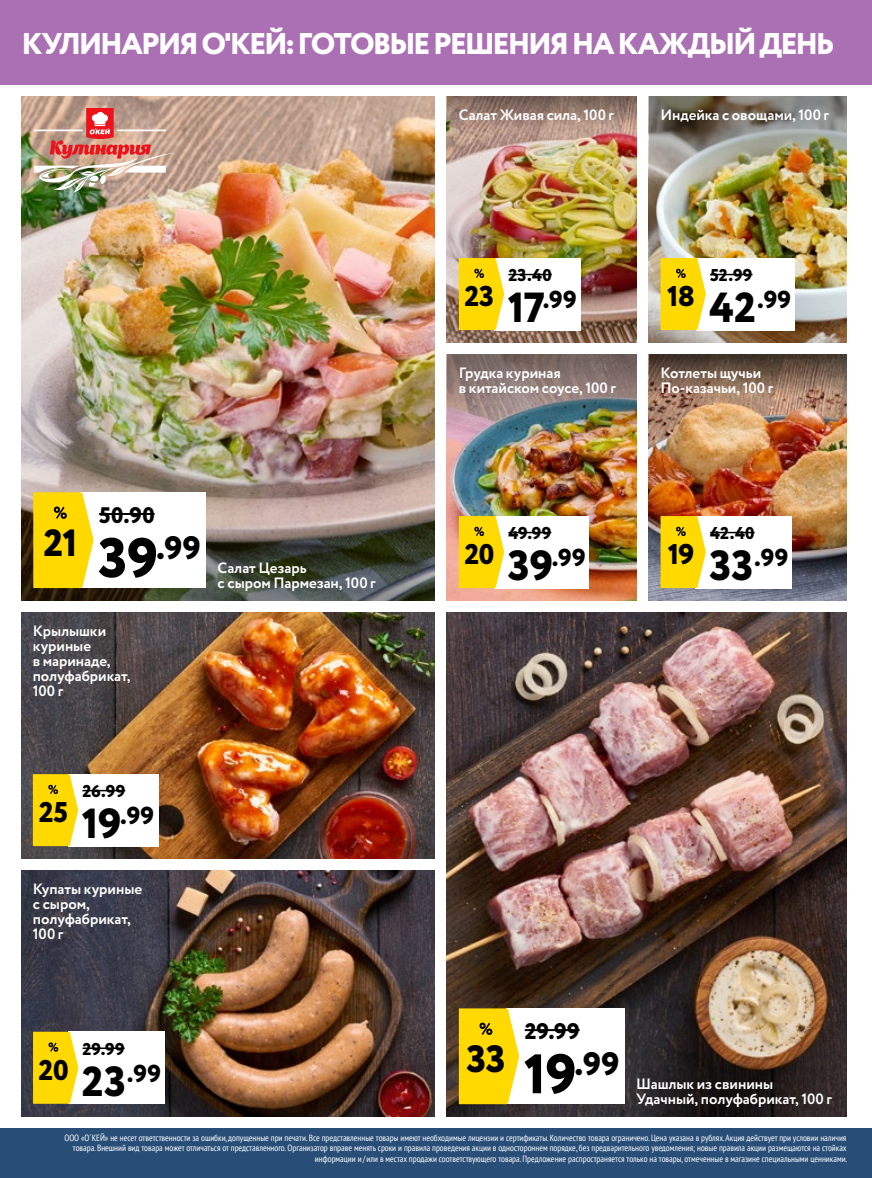
<style>
.page{position:relative;width:872px;height:1178px;background:#fff}
.page>*{position:absolute;margin:0;border:0;box-sizing:border-box;transform-origin:0 0}
.t1{font:800 37.95px "Circe";color:#000}
.t2{font:800 32.4px "Circe";color:#000}
.t3{font:800 30px "Circe";letter-spacing:-.07em;color:#fff}
.t4{font:800 28.5px "Circe";letter-spacing:-.01em;color:#000}
.t5{font:800 24.45px "Circe";letter-spacing:.01em;color:#000}
.t6{font:800 22.5px "Circe";letter-spacing:.01em;color:#000}
.t7{font:800 17.1px "Circe";letter-spacing:.01em;color:#000}
.t8{font:700 15px/15px "Circe";letter-spacing:-.005em;color:#fff}
.t9{font:condensed 9px/10.5px "PT Sans";color:#fff;text-align:right}
.s1{font-size:55.5px}
.s2{font-size:42px}
</style>
<div class="page">
<img style="left:21px;top:612px;width:414px;height:246px">
<img style="left:21px;top:870px;width:414px;height:246px">
<img style="left:447px;top:612px;width:399px;height:504px">
<img style="left:21px;top:96px;width:414px;height:408px">
<img style="left:648px;top:402px;width:198px;height:198px">
<img style="left:648px;top:192px;width:198px;height:150px">
<img style="left:447px;top:450px;width:189px;height:150px">
<img style="left:447px;top:132px;width:189px;height:210px">
<svg style="left:21px;top:504px;width:414px;height:96px;background:#5f5b50"></svg>
<img style="left:648px;top:96px;width:198px;height:96px">
<svg style="left:447px;top:96px;width:189px;height:36px;background:#997e72"></svg>
<img style="left:447px;top:354px;width:189px;height:96px">
<svg style="left:648px;top:354px;width:198px;height:48px;background:#7c6150"></svg>
<div style="left:0;top:1128px;width:872px;height:50px;background:#284e78"></div>
<div style="left:506px;top:1008px;width:118px;height:96px;background:#fff"></div>
<hr style="left:525px;top:1029px;width:54px;height:2px;background:#000">
<svg style="left:459px;top:1008px;width:60px;height:96px;background:#fad917"></svg>
<div style="left:80px;top:492px;width:126px;height:96px;background:#fff"></div>
<hr style="left:99px;top:513px;width:56px;height:2px;background:#000">
<svg style="left:33px;top:492px;width:60px;height:96px;background:#fad816"></svg>
<div style="left:68px;top:774px;width:90px;height:72px;background:#fff"></div>
<hr style="left:82px;top:790px;width:43px;height:1px;background:#000">
<svg style="left:33px;top:774px;width:45px;height:72px;background:#fbd917"></svg>
<div style="left:68px;top:1032px;width:97px;height:72px;background:#fff"></div>
<hr style="left:83px;top:1047px;width:42px;height:2px;background:#000">
<svg style="left:33px;top:1032px;width:45px;height:72px;background:#fad816"></svg>
<div style="left:494px;top:516px;width:95px;height:72px;background:#fff"></div>
<hr style="left:508px;top:532px;width:43px;height:1px;background:#000">
<svg style="left:459px;top:516px;width:45px;height:72px;background:#fbd917"></svg>
<div style="left:494px;top:258px;width:86px;height:72px;background:#fff"></div>
<hr style="left:508px;top:274px;width:44px;height:1px;background:#000">
<svg style="left:459px;top:258px;width:45px;height:72px;background:#fbd917"></svg>
<div style="left:696px;top:258px;width:98px;height:72px;background:#fff"></div>
<hr style="left:710px;top:274px;width:42px;height:1px;background:#000">
<svg style="left:660px;top:258px;width:46px;height:72px;background:#fad91a"></svg>
<div style="left:696px;top:516px;width:96px;height:72px;background:#fff"></div>
<hr style="left:710px;top:532px;width:44px;height:1px;background:#000">
<svg style="left:660px;top:516px;width:46px;height:72px;background:#f9d819"></svg>
<div style="left:0;top:0;width:872px;height:84px;background:#aa70b3"></div>
<img style="left:34px;top:108px;width:141px;height:85px">
<hr style="left:871px;top:0;width:1px;height:84px;background:#fca324">
<h3 class="t3" style="left:21px;top:23px;width:814px">КУЛИНАРИЯ О'КЕЙ: ГОТОВЫЕ РЕШЕНИЯ НА КАЖДЫЙ ДЕНЬ</h3>
<h1 class="t1" style="left:44px;top:517px;width:36px">21</h1>
<h3 class="t6" style="left:99px;top:500px;width:57px">50.90</h3>
<h2 class="t2" style="left:98px;top:525px;width:104px"><span class="s1">39</span>.99</h2>
<h3 class="t8" style="left:33px;top:624px;width:100px">Крылышки куриные<br>в маринаде, полуфабрикат,<br>100 г</h3>
<h3 class="t8" style="left:218px;top:561px;width:160px">Салат Цезарь<br>с сыром Пармезан, 100 г</h3>
<h3 class="t4" style="left:39px;top:793px;width:31px">25</h3>
<h3 class="t7" style="left:82px;top:780px;width:44px">26.99</h3>
<h3 class="t5" style="left:82px;top:799px;width:74px"><span class="s2">19</span>.99</h3>
<h3 class="t8" style="left:33px;top:882px;width:111px">Купаты куриные с сыром, полуфабрикат,<br>100 г</h3>
<h3 class="t4" style="left:39px;top:1050px;width:32px">20</h3>
<h3 class="t7" style="left:83px;top:1037px;width:44px">29.99</h3>
<h3 class="t5" style="left:82px;top:1057px;width:81px"><span class="s2">23</span>.99</h3>
<h3 class="t8" style="left:459px;top:108px;width:157px">Салат Живая сила, 100 г</h3>
<h3 class="t8" style="left:660px;top:108px;width:170px">Индейка с овощами, 100 г</h3>
<h3 class="t7" style="left:508px;top:264px;width:45px">23.40</h3>
<h3 class="t7" style="left:710px;top:264px;width:44px">52.99</h3>
<h3 class="t4" style="left:464px;top:277px;width:31px">23</h3>
<h3 class="t5" style="left:508px;top:283px;width:70px"><span class="s2">17</span>.99</h3>
<h3 class="t4" style="left:667px;top:277px;width:29px">18</h3>
<h3 class="t5" style="left:709px;top:283px;width:83px"><span class="s2">42</span>.99</h3>
<h3 class="t8" style="left:459px;top:366px;width:159px">Грудка куриная<br>в китайском соусе, 100 г</h3>
<h3 class="t8" style="left:660px;top:366px;width:114px">Котлеты щучьи<br>По-казачьи, 100 г</h3>
<h3 class="t4" style="left:464px;top:535px;width:32px">20</h3>
<h3 class="t7" style="left:508px;top:522px;width:44px">49.99</h3>
<h3 class="t5" style="left:508px;top:541px;width:79px"><span class="s2">39</span>.99</h3>
<h3 class="t4" style="left:668px;top:535px;width:28px">19</h3>
<h3 class="t7" style="left:710px;top:522px;width:46px">42.40</h3>
<h3 class="t5" style="left:709px;top:541px;width:81px"><span class="s2">33</span>.99</h3>
<h1 class="t1" style="left:466px;top:1033px;width:41px">33</h1>
<h3 class="t6" style="left:525px;top:1016px;width:56px">29.99</h3>
<h2 class="t2" style="left:524px;top:1042px;width:97px"><span class="s1">19</span>.99</h2>
<h3 class="t8" style="left:636px;top:1077px;width:197px">Шашлык из свинины<br>Удачный, полуфабрикат, 100 г</h3>
<p class="t9" style="left:64px;top:1132px;width:784px">ООО «О´КЕЙ» не несет ответственности за ошибки, допущенные при печати. Все представленные товары имеют необходимые лицензии и сертификаты. Количество товара ограничено. Цена указана в рублях. Акция действует при условии наличия товара. Внешний вид товара может отличаться от представленного. Организатор вправе менять сроки и правила проведения акции в одностороннем порядке, без предварительного уведомления; новые правила акции размещаются на стойках информации и / или в местах продажи соответствующего товара. Предложение распространяется только на товары, отмеченные в магазине специальными ценниками.</p>
</div>
